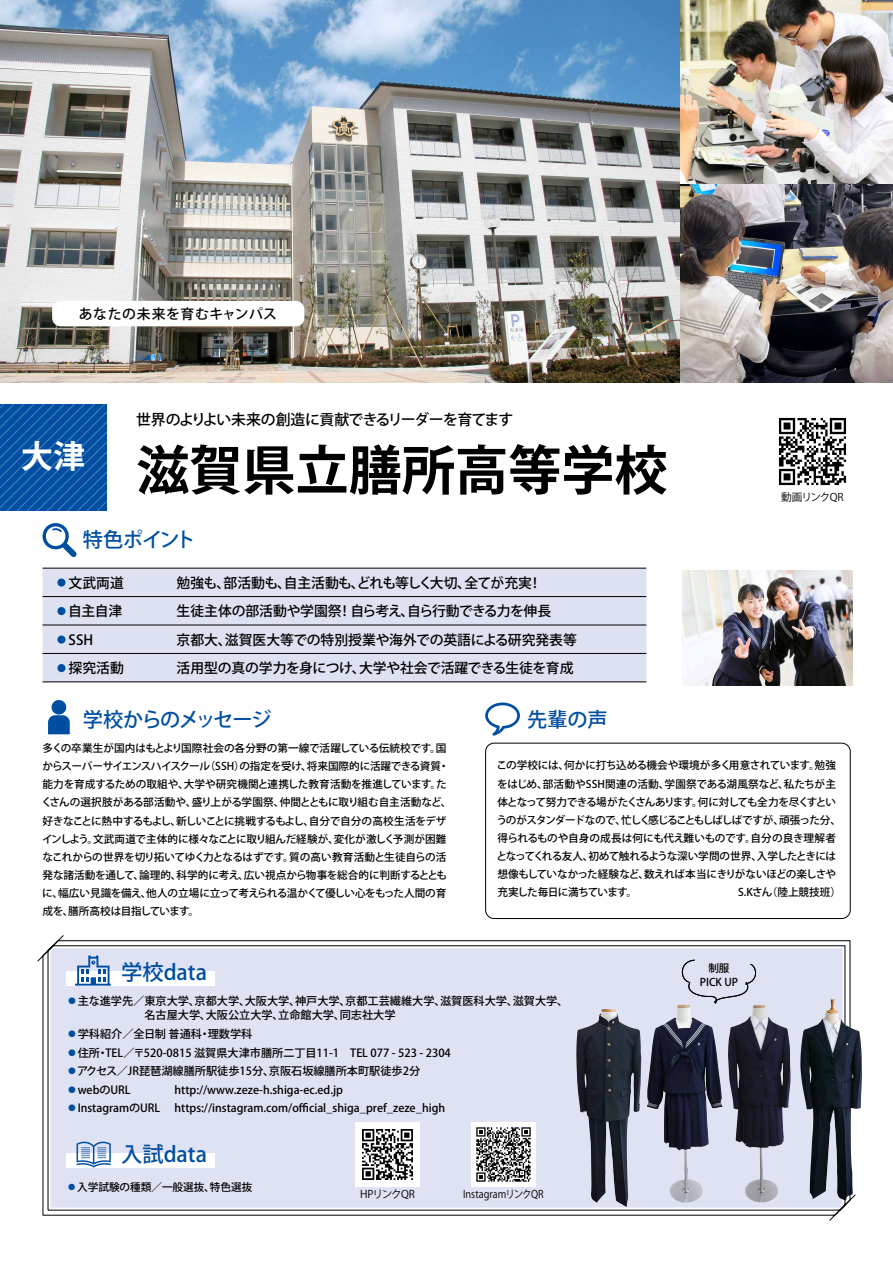
<style>
.page{position:relative;width:893px;height:1263px;background:#fff}
.page>*{position:absolute;margin:0;border:0;box-sizing:border-box;transform-origin:0 0}
.t1{font:700 53.1px "Koz Go Pr 6 N";color:#000}
.t2{font:700 31.95px "Koz Go Pr 6 N";color:#fff}
.t3{font:500 21.3px "Koz Go Pr 6 N";color:#004ea2}
.t4{font:500 20.25px "Koz Go Pr 6 N";letter-spacing:-.05em;color:#004ea2}
.t5{font:500 20.25px "Koz Go Pr 6 N";letter-spacing:-.07em;color:#004ea2}
.t6{font:500 14.85px "Koz Go Pr 6 N";letter-spacing:-.05em;color:#000}
.t7{font:500 13.8px "Koz Go Pr 6 N";letter-spacing:-.005em;color:#000}
.t8{font:500 13.8px "Koz Go Pr 6 N";letter-spacing:-.04em;color:#000}
.t9{font:500 13.8px "Koz Go Pr 6 N";letter-spacing:-.055em;color:#000}
.t10{font:500 13.8px "Koz Go Pr 6 N";letter-spacing:.035em;color:#000}
.t11{font:500 11.1px/18.6px "Koz Go Pr 6 N";color:#000}
.t12{font:500 10.65px/18px "Koz Go Pr 6 N";letter-spacing:-.025em;color:#000}
.t13{font:500 10.65px/18px "Koz Go Pr 6 N";color:#000;text-align:right}
.t14{font:500 10.65px/18px "Koz Go Pr 6 N";letter-spacing:-.075em;color:#000}
.t15{font:500 10.65px/18px "Koz Go Pr 6 N";letter-spacing:-.055em;color:#000}
.t16{font:500 10.65px "Koz Go Pr 6 N";letter-spacing:-.07em;color:#000}
.t17{font:500 10.65px "Koz Go Pr 6 N";letter-spacing:-.12em;color:#000}
.t18{font:500 10.65px "Koz Go Pr 6 N";letter-spacing:-.085em;color:#000}
.t19{font:10.65px "Koz Go Pr 6 N";letter-spacing:-.085em;color:#000}
.t20{font:10.65px "Koz Go Pr 6 N";color:#000;scale:.9 1}
.t21{font:500 10.65px "Koz Go Pr 6 N";letter-spacing:-.005em;color:#000}
.t22{font:500 10.65px "Koz Go Pr 6 N";letter-spacing:.015em;color:#000}
.t23{font:500 10.65px "Koz Go Pr 6 N";letter-spacing:.01em;color:#000}
.s1{color:#004ea2}
</style>
<div class="page">
<svg style="left:37px;top:935px;width:814px;height:286px"></svg>
<div style="left:51px;top:948px;width:791px;height:259px;background:#dee2f2"></div>
<div style="left:67px;top:1153px;width:148px;height:14px;background:#fff"></div>
<div style="left:43px;top:569px;width:603px;height:113px;background:#dee1f1"></div>
<hr style="left:43px;top:568px;width:603px;height:1px;background:#000">
<hr style="left:43px;top:596px;width:603px;height:1px;background:#000">
<hr style="left:43px;top:625px;width:603px;height:1px;background:#000">
<hr style="left:43px;top:653px;width:603px;height:1px;background:#000">
<hr style="left:43px;top:682px;width:603px;height:1px;background:#000">
<svg style="left:485px;top:702px;width:35px;height:33px"></svg>
<div style="left:67px;top:971px;width:148px;height:14px;background:#fff"></div>
<svg style="left:75px;top:955px;width:36px;height:30px"></svg>
<svg style="left:76px;top:1142px;width:35px;height:25px"></svg>
<svg style="left:57px;top:578px;width:9px;height:9px"></svg>
<div style="left:57px;top:607px;width:9px;height:8px;background:#004ea2;border-radius:50%"></div>
<svg style="left:57px;top:635px;width:9px;height:9px"></svg>
<div style="left:57px;top:664px;width:9px;height:8px;background:#004ea2;border-radius:50%"></div>
<svg style="left:48px;top:700px;width:22px;height:34px"></svg>
<svg style="left:0;top:404px;width:107px;height:106px;background:#0954a5"></svg>
<svg style="left:42px;top:523px;width:35px;height:34px"></svg>
<div style="left:485px;top:743px;width:365px;height:176px;border:1px solid #000;border-radius:9px"></div>
<svg style="left:678px;top:959px;width:82px;height:45px;background:#d2d6e5"></svg>
<img style="left:576px;top:1009px;width:65px;height:198px">
<img style="left:647px;top:1005px;width:75px;height:198px">
<img style="left:728px;top:1005px;width:63px;height:197px">
<img style="left:800px;top:999px;width:62px;height:201px">
<img style="left:0;top:0;width:893px;height:383px">
<img style="left:682px;top:571px;width:170px;height:114px">
<img style="left:778px;top:417px;width:69px;height:69px">
<img style="left:356px;top:1122px;width:63px;height:64px">
<div style="left:52px;top:301px;width:252px;height:25px;background:#fff;border-radius:9px"></div>
<img style="left:471px;top:1122px;width:64px;height:64px">
<p class="t10" style="left:79px;top:306px;width:200px">あなたの未来を育むキャンパス</p>
<h2 class="t2" style="left:21px;top:438px;width:65px">大津</h2>
<h3 class="t6" style="left:136px;top:411px;width:379px">世界のよりよい未来の創造に貢献できるリーダーを育てます</h3>
<h1 class="t1" style="left:136px;top:440px;width:533px">滋賀県立膳所高等学校</h1>
<h3 class="t4" style="left:83px;top:528px;width:114px">特色ポイント</h3>
<p class="t7" style="left:69px;top:575px;width:57px">文武両道</p>
<p class="t7" style="left:464px;top:575px;width:69px">全てが充実</p>
<p class="t8" style="left:224px;top:575px;width:249px">部活動も自主活動もどれも等しく大切、</p>
<p class="t7" style="left:177px;top:575px;width:55px">勉強も、</p>
<p class="t7" style="left:528px;top:575px;width:15px">!</p>
<p class="t7" style="left:277px;top:575px;width:15px">、</p>
<p class="t7" style="left:351px;top:575px;width:15px">、</p>
<p class="t7" style="left:68px;top:603px;width:56px">自主自津</p>
<p class="t7" style="left:177px;top:603px;width:167px">生徒主体の部活動や学園祭</p>
<p class="t9" style="left:338px;top:603px;width:215px">！自ら考え自ら行動できる力を伸長</p>
<p class="t7" style="left:400px;top:603px;width:15px">、</p>
<p class="t7" style="left:69px;top:632px;width:26px">SSH</p>
<p class="t7" style="left:225px;top:632px;width:353px">滋賀医大等での特別授業や海外での英語による研究発表等</p>
<p class="t7" style="left:177px;top:632px;width:56px">京都大、</p>
<p class="t7" style="left:69px;top:660px;width:57px">探究活動</p>
<p class="t7" style="left:177px;top:660px;width:398px">活用型の真の学力を身につけ大学や社会で活躍できる生徒を育成</p>
<p class="t7" style="left:352px;top:660px;width:15px">、</p>
<h3 class="t5" style="left:83px;top:708px;width:190px">学校からのメッセージ</h3>
<h3 class="t4" style="left:527px;top:708px;width:82px">先輩の声</h3>
<p class="t19" style="left:781px;top:491px;width:64px">動画リンクQR</p>
<p class="t13" style="left:43px;top:739px;width:408px">多くの卒業生が国内はもとより国際社会の各分野の第一線で活躍している伝統校です国。・</p>
<p class="t12" style="left:184px;top:758px;width:264px;text-indent:-141px">からスーパーサイエンスハイスクール<br>大学や研究機関と連携した教育活動を推進していますた。</p>
<p class="t12" style="left:239px;top:758px;width:203px">の指定を受け将来国際的に活躍できる資質</p>
<p class="t12" style="left:301px;top:758px;width:12px">、</p>
<p class="t12" style="left:205px;top:758px;width:41px">（SSH）</p>
<p class="t12" style="left:43px;top:776px;width:148px">能力を育成するための取組や、</p>
<p class="t12" style="left:176px;top:794px;width:272px;text-indent:-135px">くさんの選択肢がある部活動や、<br>新しいことに挑戦するもよし自分で自分の高校生活をデザ</p>
<p class="t12" style="left:303px;top:812px;width:12px">、</p>
<p class="t12" style="left:192px;top:794px;width:94px">盛り上がる学園祭、</p>
<p class="t12" style="left:280px;top:794px;width:173px">仲間とともに取り組む自主活動など、</p>
<p class="t18" style="left:43px;top:815px;width:140px">好きなことに熱中するもよし、</p>
<p class="t12" style="left:42px;top:830px;width:298px">インしよう文武両道で主体的に様々なことに取り組んだ経験が、</p>
<p class="t12" style="left:42px;top:830px;width:406px;text-indent:45px">。<br>なこれからの世界を切り拓いてゆく力となるはずです質の高い教育活動と生徒自らの活</p>
<p class="t12" style="left:176px;top:848px;width:272px;text-indent:107px">。<br>科学的に考え広い視点から物事を総合的に判断するととも</p>
<p class="t12" style="left:238px;top:866px;width:12px">、</p>
<p class="t23" style="left:334px;top:833px;width:114px">変化が激しく予測が困難</p>
<p class="t21" style="left:43px;top:869px;width:141px">発な諸活動を通して論理的、</p>
<p class="t12" style="left:58px;top:866px;width:390px;text-indent:75px">、<br>幅広い見識を備え他人の立場に立って考えられる温かくて優しい心をもった人間の育</p>
<p class="t12" style="left:141px;top:884px;width:12px">、</p>
<p class="t12" style="left:42px;top:884px;width:22px">に、</p>
<p class="t12" style="left:68px;top:902px;width:132px">膳所高校は目指しています。</p>
<p class="t12" style="left:43px;top:902px;width:32px">成を、</p>
<h3 class="t3" style="left:121px;top:960px;width:87px">学校data</h3>
<p class="t12" style="left:564px;top:757px;width:273px">何かに打ち込める機会や環境が多く用意されています勉強</p>
<p class="t12" style="left:809px;top:757px;width:12px">。</p>
<p class="t12" style="left:497px;top:757px;width:74px">この学校には、</p>
<p class="t12" style="left:784px;top:775px;width:54px">私たちが主</p>
<p class="t12" style="left:665px;top:775px;width:126px">学園祭である湖風祭など、</p>
<p class="t22" style="left:543px;top:778px;width:128px">部活動やSSH関連の活動、</p>
<p class="t14" style="left:497px;top:775px;width:340px">をはじめ、<br>体となって努力できる場がたくさんあります何に対しても全力を尽くすとい</p>
<p class="t12" style="left:692px;top:793px;width:12px">。</p>
<p class="t12" style="left:779px;top:811px;width:63px">頑張った分、</p>
<p class="t12" style="left:496px;top:811px;width:341px">うのがスタンダードなので、<br>得られるものや自身の成長は何にも代え難いものです自分の良き理解者</p>
<p class="t12" style="left:745px;top:829px;width:12px">。</p>
<p class="t14" style="left:757px;top:847px;width:81px">入学したときには</p>
<p class="t17" style="left:621px;top:814px;width:164px">忙しく感じることもしばしばですが、</p>
<p class="t12" style="left:588px;top:847px;width:175px">初めて触れるような深い学問の世界、</p>
<p class="t15" style="left:496px;top:847px;width:341px">となってくれる友人、<br>想像もしていなかった経験など数えれば本当にきりがないほどの楽しさや</p>
<p class="t12" style="left:639px;top:865px;width:12px">、</p>
<p class="t12" style="left:767px;top:883px;width:75px">（陸上競技班(</p>
<p class="t16" style="left:497px;top:886px;width:232px">充実した毎日に満ちています。　　　　　　　　　</p>
<p class="t12" style="left:738px;top:883px;width:36px">.S Kさん</p>
<p class="t12" style="left:700px;top:962px;width:40px;line-height:13.8px;text-align:center">制服<br>PICK UP</p>
<p class="t11" style="left:67px;top:992px;width:135px"><span class="s1">⃝</span>主な進学先／東京大学、</p>
<p class="t11" style="left:195px;top:992px;width:57px">京都大学、</p>
<p class="t11" style="left:245px;top:992px;width:57px">大阪大学、</p>
<p class="t11" style="left:295px;top:992px;width:57px">神戸大学、</p>
<p class="t11" style="left:345px;top:992px;width:102px">京都工芸繊維大学、</p>
<p class="t11" style="left:440px;top:992px;width:79px">滋賀医科大学、</p>
<p class="t11" style="left:513px;top:992px;width:57px">滋賀大学、</p>
<p class="t11" style="left:208px;top:1006px;width:46px;text-indent:-63px">名古屋大学、<br>理数学科</p>
<p class="t11" style="left:206px;top:1006px;width:79px">大阪公立大学、</p>
<p class="t11" style="left:278px;top:1006px;width:68px">立命館大学、</p>
<p class="t11" style="left:340px;top:1006px;width:57px">同志社大学</p>
<p class="t11" style="left:106px;top:1025px;width:347px;text-indent:-39px"><span class="s1">⃝</span>学科紹介／全日制普通科<br>TEL／〒520-0815 滋賀県大津市膳所二丁目11-1　TEL 077 - 523 - 2304</p>
<p class="t11" style="left:199px;top:1025px;width:13px">・</p>
<p class="t11" style="left:67px;top:1043px;width:35px"><span class="s1">⃝</span>住所</p>
<p class="t11" style="left:97px;top:1043px;width:13px">・</p>
<p class="t11" style="left:175px;top:1062px;width:170px;text-indent:-108px"><span class="s1">⃝</span>アクセス／JR琵琶湖線膳所駅徒歩15分、http://www.zeze h- .shiga-ec.ed j p.</p>
<p class="t11" style="left:269px;top:1062px;width:153px">京阪石坂線膳所本町駅徒歩分2</p>
<p class="t11" style="left:67px;top:1080px;width:77px"><span class="s1">⃝</span>webのURL　</p>
<p class="t11" style="left:67px;top:1099px;width:95px"><span class="s1">⃝</span>InstagramのURL</p>
<p class="t11" style="left:175px;top:1099px;width:272px">https://instagram.com/official_shiga_pref_zeze_high</p>
<h3 class="t3" style="left:121px;top:1142px;width:87px">入試data</h3>
<p class="t13" style="left:67px;top:1178px;width:150px"><span class="s1">⃝</span>入学試験の種類／一般選抜、</p>
<p class="t12" style="left:210px;top:1178px;width:44px">特色選抜</p>
<p class="t19" style="left:360px;top:1188px;width:56px">HPリンクQR</p>
<p class="t20" style="left:463px;top:1188px;width:91px">InstagramリンクQR</p>
</div>
